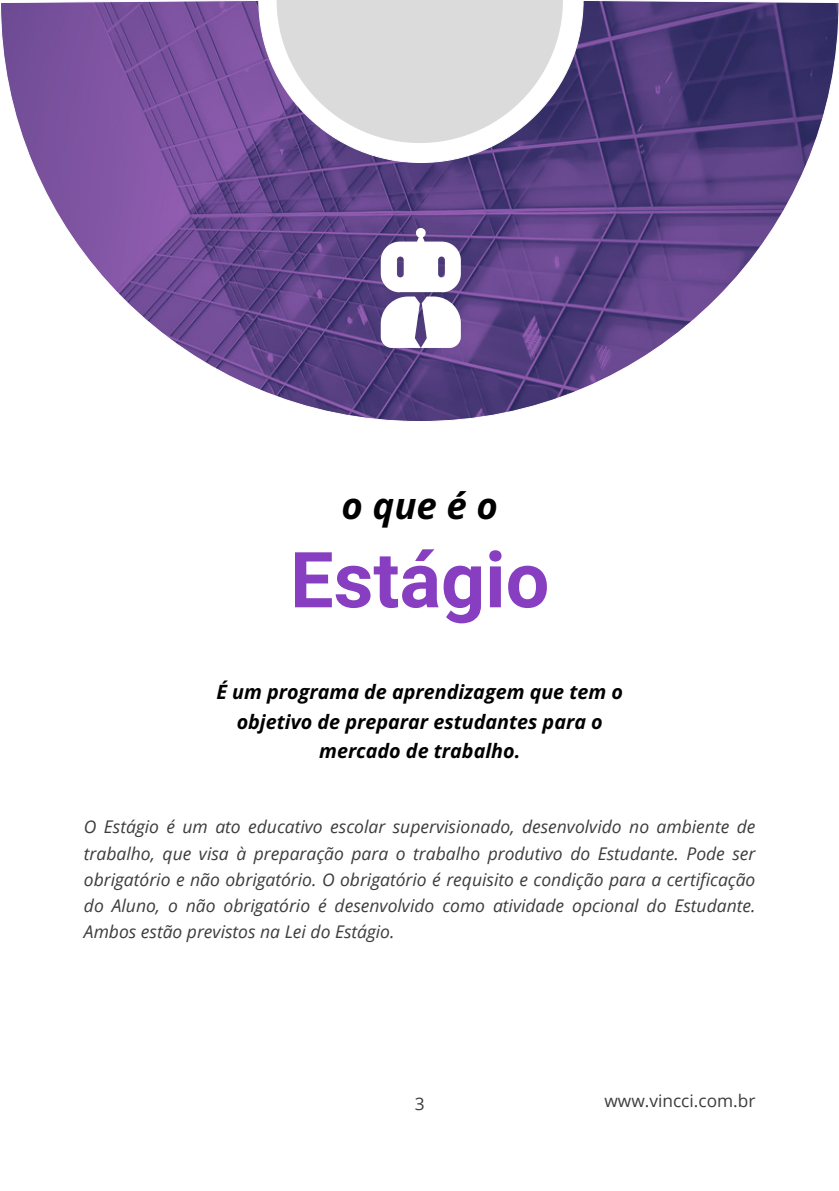
<style>
.page{position:relative;width:839px;height:1191px;background:#fff}
.page>*{position:absolute;margin:0;border:0;box-sizing:border-box;transform-origin:0 0}
.t1{font:700 77.4px "Roboto";color:#883ec0}
.t2{font:italic 700 36.6px "Open Sans";letter-spacing:.26em;color:#000}
.t3{font:italic 700 19.8px/29.6px "Open Sans";color:#000;text-align:center}
.t4{font:italic 17.6px/26.2px "Open Sans";color:#3d3d3d;text-align:justify}
.t5{font:17.2px "Open Sans";color:#3d3d3d}
</style>
<div class="page">
<svg style="left:0;top:0;width:838px;height:422px"></svg>
<svg style="left:276px;top:0;width:287px;height:143px;fill:#dbdbdb"></svg>
<img style="left:378px;top:228px;width:83px;height:120px">
<p class="t2" style="left:341px;top:480px;width:158px">oqueéo</p>
<p class="t1" style="left:290px;top:536px;width:261px">Estágio</p>
<p class="t3" style="left:216px;top:677px;width:408px">É um programa de aprendizagem que tem o objetivo de preparar estudantes para o mercado de trabalho.</p>
<p class="t4" style="left:84px;top:814px;width:673px">O Estágio é um ato educativo escolar supervisionado, desenvolvido no ambiente de trabalho, que visa à preparação para o trabalho produtivo do Estudante. Pode ser obrigatório e não obrigatório. O obrigatório é requisito e condição para a certificação do Aluno, o não obrigatório é desenvolvido como atividade opcional do Estudante.<br>Ambos estão previstos na Lei do Estágio.</p>
<p class="t5" style="left:415px;top:1092px;width:11px">3</p>
<p class="t5" style="left:604px;top:1089px;width:152px">www.vincci.com.br</p>
</div>
